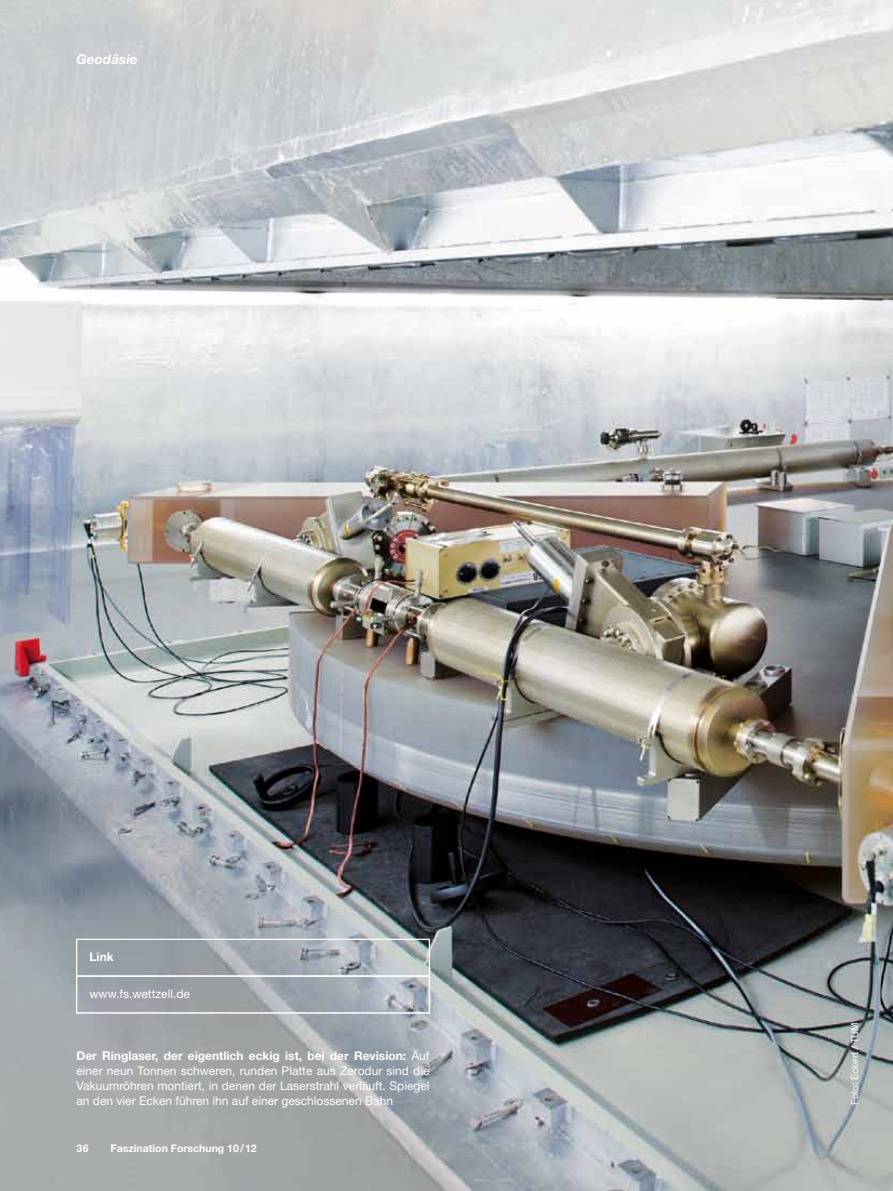
<style>
.page{position:relative;width:893px;height:1191px;background:#fff}
.page>*{position:absolute;margin:0;border:0;box-sizing:border-box;transform-origin:0 0}
.t1{font:italic 700 13.5px "Helvetica Neue LT Std";letter-spacing:.01em;color:#fff}
.t2{font:12px/15px "Helvetica Neue LT Std";color:#fff;text-align:justify}
.t3{font:700 12px "Helvetica Neue LT Std";color:#fff}
.t4{font:700 10.5px "Helvetica Neue LT Std";color:#fff}
.t5{font:9.75px "Helvetica Neue LT Std";color:#fff}
.s1{font-weight:700}
</style>
<div class="page">
<img style="left:0;top:0;width:893px;height:1191px">
<div style="left:76px;top:939px;width:354px;height:37px;border:1px solid #fff"></div>
<div style="left:76px;top:976px;width:354px;height:37px;border:1px solid #fff"></div>
<p class="t1" style="left:77px;top:51px;width:63px">Geodäsie</p>
<p class="t3" style="left:90px;top:949px;width:26px">Link</p>
<p class="t2" style="left:90px;top:985px;width:102px">www.fs.wettzell.de</p>
<p class="t2" style="left:77px;top:1048px;width:354px"><span class="s1">Der Ringlaser, der eigentlich eckig ist, bei der Revision:</span> Auf einer neun Tonnen schweren, runden Platte aus Zerodur sind die Vakuumröhren montiert, in denen der Laserstrahl verläuft. Spiegel an den vier Ecken führen ihn auf einer geschlossenen Bahn</p>
<p class="t4" style="left:77px;top:1141px;width:14px">36</p>
<p class="t4" style="left:111px;top:1141px;width:148px">Faszination Forschung 10/12</p>
<p class="t5" style="left:849px;top:1105px;width:84px;rotate:-90deg">Foto: Eckert / TUM</p>
</div>
